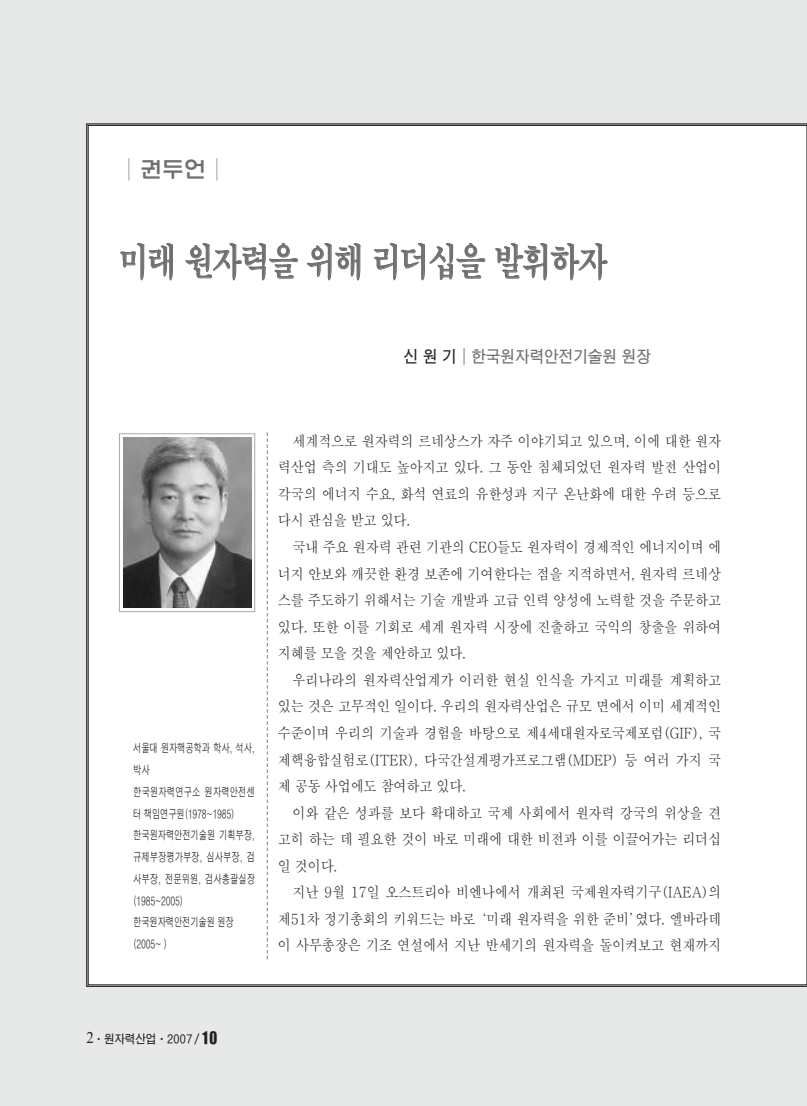
<style>
.page{position:relative;width:807px;height:1106px;background:#e7e8e8}
.page>*{position:absolute;margin:0;border:0;box-sizing:border-box;transform-origin:0 0}
.t1{font:700 37.5px "HY Myeong Jo";letter-spacing:-.06em;color:#6d6f71;scale:.8 1}
.t2{font:500 22.5px "HY Wul Nun";color:#6d6f71}
.t3{font:700 16.5px "HY Go Thic";letter-spacing:-.02em;color:#6d6f71;scale:.9 1}
.t4{font:500 14.7px/26.5px "HY Sin Myeong Jo";letter-spacing:-.02em;color:#231f20;text-align:justify;scale:.9 1}
.t5{font:500 12px/21.8px "HY Go Thic";letter-spacing:-.025em;color:#231f20;scale:.7 1}
.t6{font:700 12px "HY Go Thic";letter-spacing:-.03em;color:#231f20;scale:.9 1}
.s1{color:#949698}
.s2{color:#231f20}
.s3{font-family:"Times New Roman";font-weight:400;font-size:16.5px}
.s4{font-family:"HY Head Line";font-size:15px}
</style>
<div class="page">
<div style="left:86px;top:123px;width:721px;height:863px;background:#fff"></div>
<svg style="left:267px;top:432px;width:1px;height:527px"></svg>
<svg style="left:121px;top:435px;width:132px;height:175px;background:#cfcfcf"></svg>
<div style="left:119px;top:433px;width:136px;height:179px;border:1px solid #a7a9ac"></div>
<img style="left:124px;top:437px;width:127px;height:170px">
<h2 class="t2" style="left:118px;top:160px;width:112px"><span class="s1">│</span>권두언<span class="s1">│</span></h2>
<h1 class="t1" style="left:119px;top:246px;width:613px">미래 원자력을 위해 리더십을 발휘하자</h1>
<p class="t3" style="left:404px;top:350px;width:276px"><span class="s2">신 원 기│</span>한국원자력안전기술원 원장</p>
<p class="t5" style="left:133px;top:738px;width:176px">서울대 원자핵공학과 학사, 석사, 박사<br>한국원자력연구소 원자력안전센 터 책임연구원(1978~1985) 한국원자력안전기술원 기획부장, 규제부장평가부장, 심사부장, 검 사부장, 전문위원, 검사총괄실장 (1985~2005) 한국원자력안전기술원 원장 (2005~ )</p>
<p class="t4" style="left:278px;top:429px;width:494px;text-indent:15px">세계적으로 원자력의 르네상스가 자주 이야기되고 있으며, 이에 대한 원자 력산업 측의 기대도 높아지고 있다. 그 동안 침체되었던 원자력 발전 산업이 각국의 에너지 수요, 화석 연료의 유한성과 지구 온난화에 대한 우려 등으로 다시 관심을 받고 있다.</p>
<p class="t4" style="left:278px;top:535px;width:494px;text-indent:15px">국내 주요 원자력 관련 기관의 CEO들도 원자력이 경제적인 에너지이며 에 너지 안보와 깨끗한 환경 보존에 기여한다는 점을 지적하면서, 원자력 르네상 스를 주도하기 위해서는 기술 개발과 고급 인력 양성에 노력할 것을 주문하고 있다. 또한 이를 기회로 세계 원자력 시장에 진출하고 국익의 창출을 위하여 지혜를 모을 것을 제안하고 있다.</p>
<p class="t4" style="left:278px;top:668px;width:494px;text-indent:15px">우리나라의 원자력산업계가 이러한 현실 인식을 가지고 미래를 계획하고 있는 것은 고무적인 일이다. 우리의 원자력산업은 규모 면에서 이미 세계적인 수준이며 우리의 기술과 경험을 바탕으로 제4세대원자로국제포럼(GIF), 국 제핵융합실험로(ITER), 다국간설계평가프로그램(MDEP) 등 여러 가지 국 제 공동 사업에도 참여하고 있다.</p>
<p class="t4" style="left:278px;top:800px;width:494px;text-indent:15px">이와 같은 성과를 보다 확대하고 국제 사회에서 원자력 강국의 위상을 견 고히 하는 데 필요한 것이 바로 미래에 대한 비전과 이를 이끌어가는 리더십 일 것이다.</p>
<p class="t4" style="left:278px;top:880px;width:494px;text-indent:15px">지난 9월 17일 오스트리아 비엔나에서 개최된 국제원자력기구(IAEA)의 제51차 정기총회의 키워드는 바로‘미래 원자력을 위한 준비’였다. 엘바라데 이 사무총장은 기조 연설에서 지난 반세기의 원자력을 돌이켜보고 현재까지</p>
<p class="t6" style="left:87px;top:1034px;width:147px"><span class="s3">2</span>ㆍ원자력산업ㆍ2007 / <span class="s4">10</span></p>
</div>
